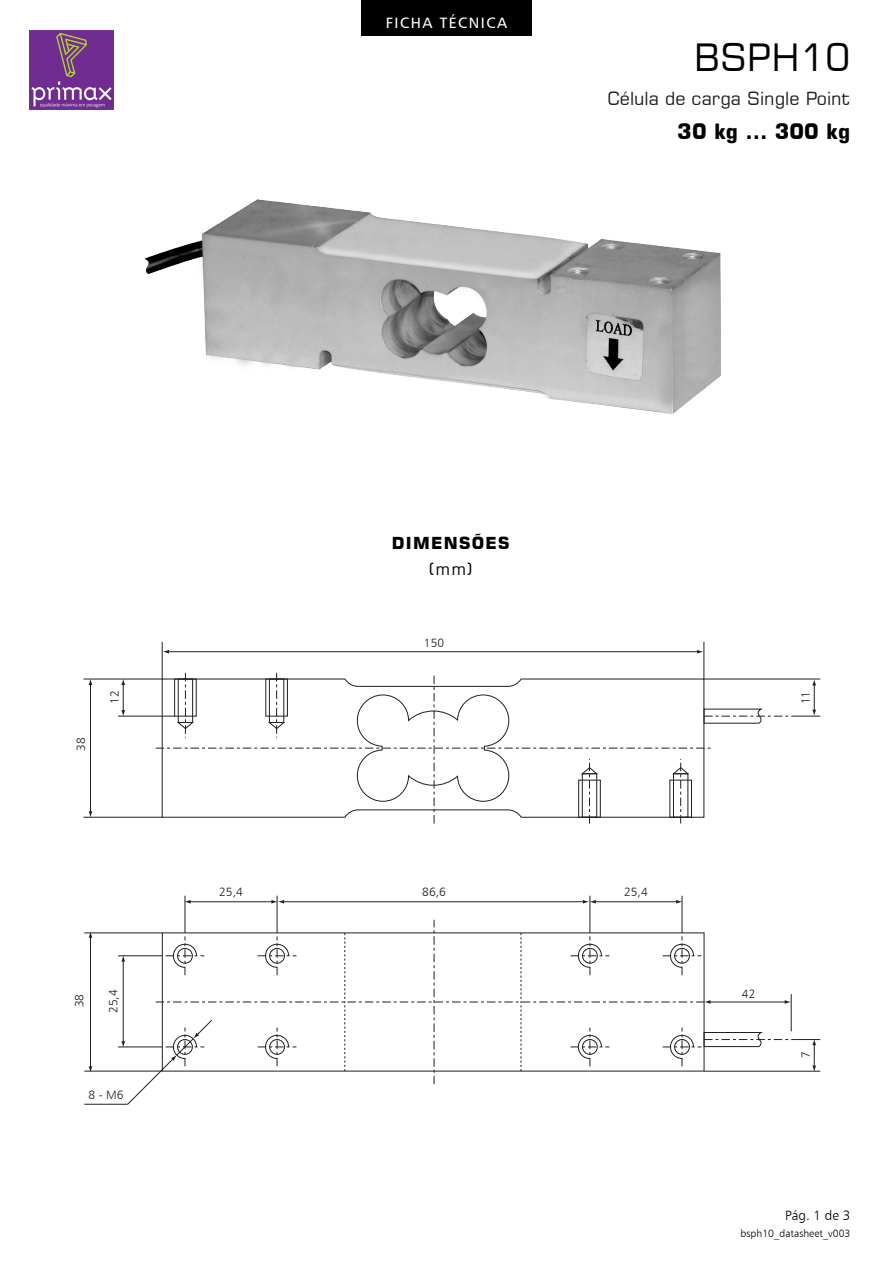
<style>
.page{position:relative;width:893px;height:1263px;background:#fff}
.page>*{position:absolute;margin:0;border:0;box-sizing:border-box;transform-origin:0 0}
.Nome_do_Produto{font:37.5px "Square 721 BT";color:#000}
.Capacidade_do_produt{font:700 21px "Square 721 BT";color:#000}
.Tipo_do_produto{font:18px "Square 721 BT";color:#231f20}
.Seções{font:700 16.5px "Square 721 BT";letter-spacing:.08em;color:#000}
.Seções-2{font:16.5px "Square 721 BT";color:#000}
.t1{font:15px "Humanist 777 BT Roman B";letter-spacing:.1em;color:#fff}
.Assinatura_rodapé{font:13.5px "Humanist 777 BT Light B";color:#000}
.t2{font:12px "Humanist 777 BT Light B";color:#211d1e}
.Versão{font:10.5px "Humanist 777 BT Light B";color:#000}
</style>
<div class="page">
<img style="left:145px;top:199px;width:576px;height:215px">
<hr style="left:185px;top:896px;width:1px;height:37px;background:#231f20">
<hr style="left:162px;top:642px;width:1px;height:37px;background:#231f20">
<hr style="left:703px;top:642px;width:1px;height:37px;background:#231f20">
<hr style="left:277px;top:896px;width:1px;height:37px;background:#231f20">
<hr style="left:84px;top:932px;width:78px;height:1px;background:#231f20">
<hr style="left:83px;top:679px;width:79px;height:1px;background:#231f20">
<hr style="left:83px;top:817px;width:79px;height:1px;background:#231f20">
<hr style="left:118px;top:716px;width:57px;height:1px;background:#231f20">
<hr style="left:84px;top:1071px;width:78px;height:1px;background:#231f20">
<hr style="left:118px;top:955px;width:44px;height:1px;background:#231f20">
<hr style="left:118px;top:1046px;width:44px;height:1px;background:#231f20">
<hr style="left:589px;top:896px;width:1px;height:37px;background:#231f20">
<hr style="left:682px;top:896px;width:1px;height:37px;background:#231f20">
<hr style="left:84px;top:1104px;width:44px;height:1px;background:#231f20">
<hr style="left:594px;top:901px;width:83px;height:1px;background:#231f20">
<svg style="left:676px;top:900px;width:6px;height:4px"></svg>
<hr style="left:168px;top:651px;width:530px;height:1px;background:#231f20">
<svg style="left:697px;top:650px;width:6px;height:4px"></svg>
<svg style="left:163px;top:650px;width:6px;height:4px"></svg>
<hr style="left:283px;top:901px;width:301px;height:1px;background:#231f20">
<svg style="left:583px;top:900px;width:13px;height:4px"></svg>
<hr style="left:189px;top:901px;width:84px;height:1px;background:#231f20">
<svg style="left:271px;top:900px;width:13px;height:4px"></svg>
<svg style="left:184px;top:900px;width:7px;height:4px"></svg>
<hr style="left:90px;top:936px;width:1px;height:132px;background:#231f20">
<svg style="left:89px;top:1066px;width:3px;height:7px"></svg>
<svg style="left:89px;top:931px;width:3px;height:7px"></svg>
<hr style="left:90px;top:684px;width:1px;height:128px;background:#231f20">
<svg style="left:89px;top:811px;width:3px;height:7px"></svg>
<svg style="left:89px;top:679px;width:3px;height:6px"></svg>
<svg style="left:121px;top:679px;width:4px;height:37px"></svg>
<svg style="left:121px;top:920px;width:699px;height:185px"></svg>
<svg style="left:156px;top:673px;width:664px;height:150px"></svg>
<div style="left:361px;top:0;width:170px;height:35px;background:#000"></div>
<img style="left:29px;top:30px;width:85px;height:80px">
<p class="t1" style="left:386px;top:13px;width:123px">FICHA TÉCNICA</p>
<p class="Nome_do_Produto" style="left:694px;top:34px;width:158px">BSPH10</p>
<p class="Tipo_do_produto" style="left:607px;top:88px;width:244px">Célula de carga Single Point</p>
<p class="Capacidade_do_produt" style="left:677px;top:119px;width:175px">30 kg ... 300 kg</p>
<p class="t2" style="left:74px;top:751px;width:15px;rotate:-90deg">38</p>
<p class="t2" style="left:107px;top:704px;width:15px;rotate:-90deg">12</p>
<p class="t2" style="left:72px;top:1007px;width:15px;rotate:-90deg">38</p>
<p class="t2" style="left:106px;top:1013px;width:25px;rotate:-90deg">25,4</p>
<p class="t2" style="left:89px;top:1087px;width:36px">8 - M6</p>
<p class="t2" style="left:219px;top:884px;width:25px">25,4</p>
<p class="Seções" style="left:392px;top:533px;width:119px">DIMENSÕES</p>
<p class="Seções-2" style="left:429px;top:559px;width:45px">(mm)</p>
<p class="t2" style="left:424px;top:636px;width:22px">150</p>
<p class="t2" style="left:422px;top:884px;width:25px">86,6</p>
<p class="t2" style="left:624px;top:884px;width:25px">25,4</p>
<p class="t2" style="left:798px;top:704px;width:15px;rotate:-90deg">11</p>
<p class="t2" style="left:742px;top:986px;width:15px">42</p>
<p class="t2" style="left:798px;top:1058px;width:8px;rotate:-90deg">7</p>
<p class="Assinatura_rodapé" style="left:785px;top:1207px;width:67px">Pág. 1 de 3</p>
<p class="Versão" style="left:741px;top:1226px;width:111px">bsph10_datasheet_v003</p>
</div>
